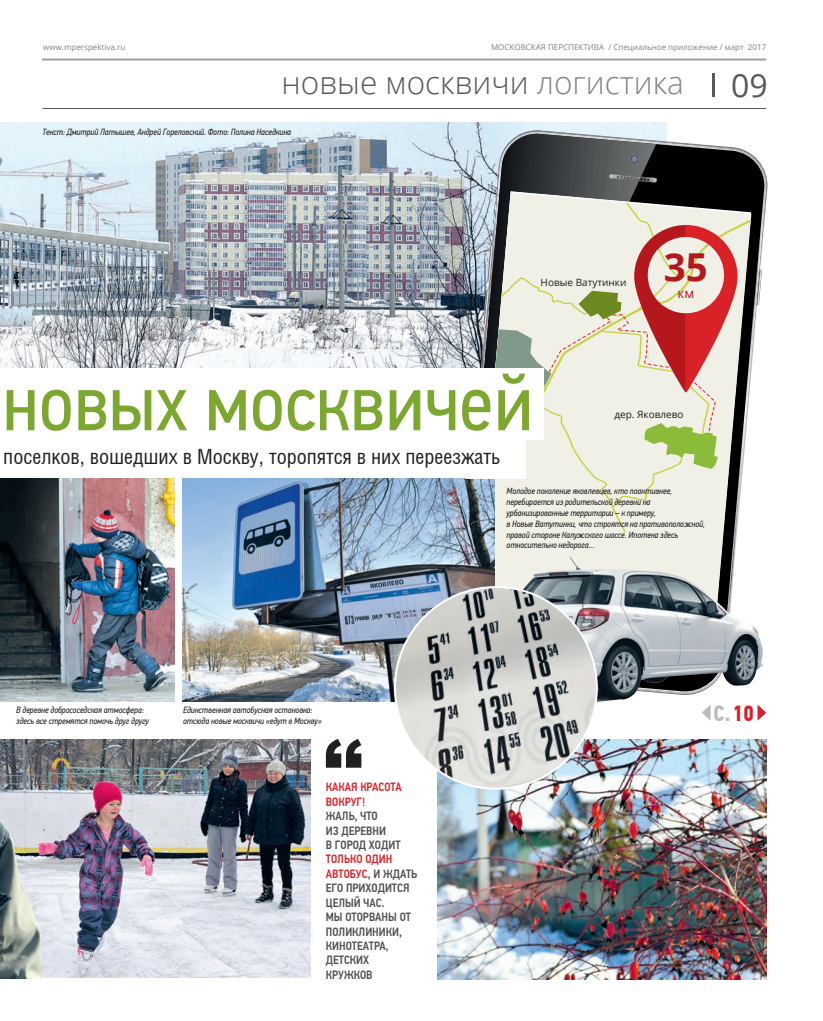
<style>
.page{position:relative;width:823px;height:1021px;background:#fff}
.page>*{position:absolute;margin:0;border:0;box-sizing:border-box;transform-origin:0 0}
.t1{font:81px "PF Din Text Cond Pro";color:#7ca830}
.t2{font:700 38.5px "Open Sans";color:#b4181d}
.t3{font:32px "Open Sans";color:#57585a}
.t4{font:300 31.5px "Open Sans";color:#57585a}
.t5{font:700 22px "PF Din Text Cond Pro";color:#b7beb8}
.t6{font:21px "Helios Cond";color:#231f20}
.t7{font:13.5px "Open Sans";color:#b4181d}
.t8{font:500 12px/14.4px "PF Din Text Cond Pro";color:#505052}
.t9{font:500 12px/14.4px "PF Din Text Cond Pro";color:#da2128}
.t10{font:10px "Open Sans";color:#231f20}
.t11{font:italic 9px/10.8px "PF Din Text Cond Pro";letter-spacing:-.01em;color:#231f20}
.t12{font:8px "Open Sans";color:#808285}
.s1{color:#808285}
.s2{color:#da2128}
</style>
<div class="page">
<hr style="left:42px;top:59px;width:723px;height:2px;background:#9d9fa2">
<hr style="left:711px;top:74px;width:3px;height:23px;background:#57585a">
<hr style="left:43px;top:108px;width:722px;height:1px;background:#57585a">
<img style="left:0;top:122px;width:666px;height:246px">
<svg style="left:459px;top:132px;width:306px;height:534px"></svg>
<svg style="left:755px;top:269px;width:6px;height:36px"></svg>
<img style="left:468px;top:134px;width:187px;height:234px">
<img style="left:609px;top:174px;width:31px;height:7px">
<svg style="left:616px;top:176px;width:40px;height:7px"></svg>
<svg style="left:628px;top:154px;width:11px;height:10px"></svg>
<svg style="left:494px;top:540px;width:257px;height:11px;background:#e6e6dd"></svg>
<svg style="left:494px;top:193px;width:257px;height:347px"></svg>
<svg style="left:475px;top:193px;width:234px;height:346px;background:#e0e0d6"></svg>
<img style="left:437px;top:739px;width:328px;height:240px">
<img style="left:53px;top:739px;width:257px;height:238px">
<img style="left:0;top:478px;width:174px;height:223px">
<svg style="left:757px;top:706px;width:8px;height:14px"></svg>
<svg style="left:702px;top:706px;width:8px;height:14px"></svg>
<img style="left:183px;top:478px;width:311px;height:223px">
<img style="left:0;top:598px;width:53px;height:380px">
<img style="left:491px;top:551px;width:271px;height:155px">
<svg style="left:326px;top:739px;width:35px;height:28px"></svg>
<div style="left:464px;top:368px;width:79px;height:71px;background:#fff"></div>
<img style="left:395px;top:587px;width:201px;height:201px;border-radius:101px">
<svg style="left:475px;top:201px;width:262px;height:269px;background:#d9cabd"></svg>
<div style="left:464px;top:437px;width:61px;height:41px;background:#fff"></div>
<p class="t12" style="left:43px;top:41px;width:83px">www.mperspektiva.ru</p>
<p class="t12" style="left:490px;top:41px;width:276px">МОСКОВСКАЯ ПЕРСПЕКТИВА / Специальное приложение / март 2017</p>
<h3 class="t4" style="left:281px;top:61px;width:403px">новые москвичи <span class="s1">логистика</span></h3>
<h3 class="t3" style="left:730px;top:63px;width:38px">09</h3>
<p class="t11" style="left:43px;top:126px;width:250px">Текст: Дмитрий Латышев, Андрей Гореловский. Фото: Полина Наседкина</p>
<p class="t10" style="left:540px;top:275px;width:87px">Новые Ватутинки</p>
<h2 class="t2" style="left:663px;top:240px;width:45px">35</h2>
<h3 class="t7" style="left:677px;top:283px;width:18px">км</h3>
<h1 class="t1" style="left:2px;top:354px;width:532px">новых москвичей</h1>
<h3 class="t6" style="left:3px;top:445px;width:498px">поселков, вошедших в Москву, торопятся в них переезжать</h3>
<p class="t10" style="left:614px;top:407px;width:71px">дер. Яковлево</p>
<p class="t11" style="left:16px;top:704px;width:134px">В деревне добрососедская атмосфера: здесь все стремятся помочь друг другу</p>
<p class="t11" style="left:183px;top:704px;width:140px">Единственная автобусная остановка: отсюда новые москвичи «едут в Москву»</p>
<h3 class="t9" style="left:326px;top:780px;width:77px">КАКАЯ КРАСОТА<br>ВОКРУГ!</h3>
<h3 class="t8" style="left:326px;top:809px;width:76px">ЖАЛЬ, ЧТО<br>ИЗ ДЕРЕВНИ<br>В ГОРОД ХОДИТ</h3>
<h3 class="t8" style="left:326px;top:852px;width:93px"><span class="s2">ТОЛЬКО ОДИН<br>АВТОБУС</span>, И ЖДАТЬ<br>ЕГО ПРИХОДИТСЯ<br>ЦЕЛЫЙ ЧАС.<br>МЫ ОТОРВАНЫ ОТ<br>ПОЛИКЛИНИКИ,<br>КИНОТЕАТРА,<br>ДЕТСКИХ<br>КРУЖКОВ</h3>
<p class="t11" style="left:506px;top:486px;width:200px">Молодое поколение яковлевцев, кто поактивнее, перебирается из родительской деревни на урбанизированные территории – к примеру,<br>в Новые Ватутинки, что строятся на противоположной, правой стороне Калужского шоссе. Ипотека здесь относительно недорога…</p>
<h3 class="t5" style="left:713px;top:700px;width:42px">С.<span class="s2">10</span></h3>
</div>
